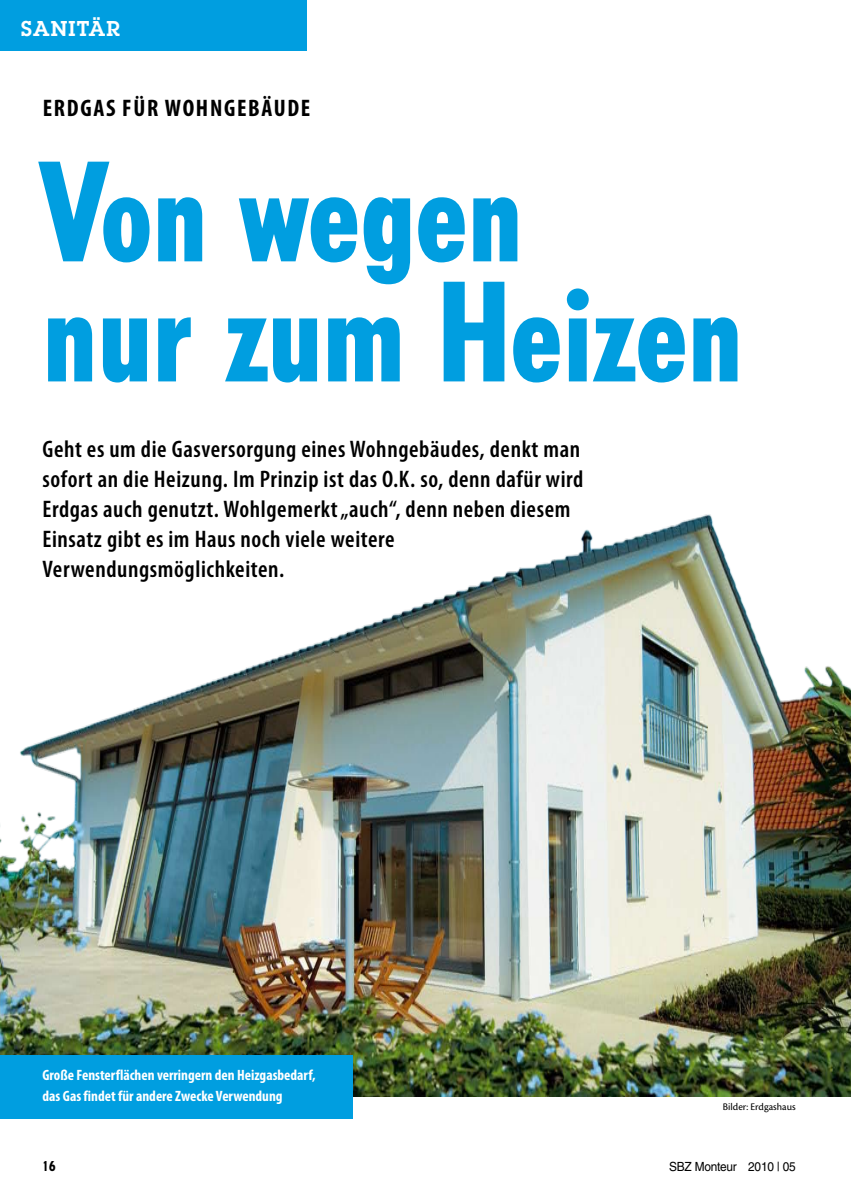
<style>
.page{position:relative;width:851px;height:1204px;background:#fff}
.page>*{position:absolute;margin:0;border:0;box-sizing:border-box;transform-origin:0 0}
.t1{font:800 condensed 135px/120px "Tempo Std";color:#009ee0}
.t2{font:600 condensed 24px/30px "Myriad Pro";letter-spacing:.025em;color:#000}
.t3{font:700 condensed 24px "Myriad Pro";letter-spacing:.07em;color:#000}
.t4{font:600 21px "Lubalin Graph Std";letter-spacing:.05em;color:#fff}
.t5{font:700 condensed 15px/21px "Myriad Pro";color:#fff}
.t6{font:800 condensed 13.5px "Tempo Std";color:#000}
.t7{font:12.6px "Helvetica LT Std";letter-spacing:-.02em;color:#000;scale:.94 1}
.t8{font:10.5px "Cronos Pro";color:#000}
</style>
<div class="page">
<img style="left:0;top:514px;width:850px;height:582px">
<div style="left:0;top:0;width:306px;height:51px;background:#009ee0"></div>
<div style="left:0;top:1054px;width:353px;height:64px;background:#009ee0"></div>
<p class="t4" style="left:21px;top:15px;width:100px">SANITÄR</p>
<p class="t3" style="left:43px;top:93px;width:267px">Erdgas für Wohngebäude</p>
<h1 class="t1" style="left:43px;top:151px;width:701px">Von wegen<br>nur zum Heizen</h1>
<p class="t2" style="left:43px;top:434px;width:542px">Geht es um die Gasversorgung eines Wohngebäudes, denkt man sofort an die Heizung. Im Prinzip ist das O.K. so, denn dafür wird Erdgas auch genutzt. Wohlgemerkt „auch“, denn neben diesem Einsatz gibt es im Haus noch viele weitere Verwendungsmöglichkeiten.</p>
<p class="t5" style="left:43px;top:1064px;width:274px">Große Fensterflächen verringern den Heizgasbedarf, das Gas findet für andere Zwecke Verwendung</p>
<p class="t8" style="left:722px;top:1100px;width:74px">Bilder: Erdgashaus</p>
<p class="t6" style="left:43px;top:1157px;width:14px">16</p>
<p class="t7" style="left:669px;top:1158px;width:136px">SBZ Monteur 2010 | 05</p>
</div>
